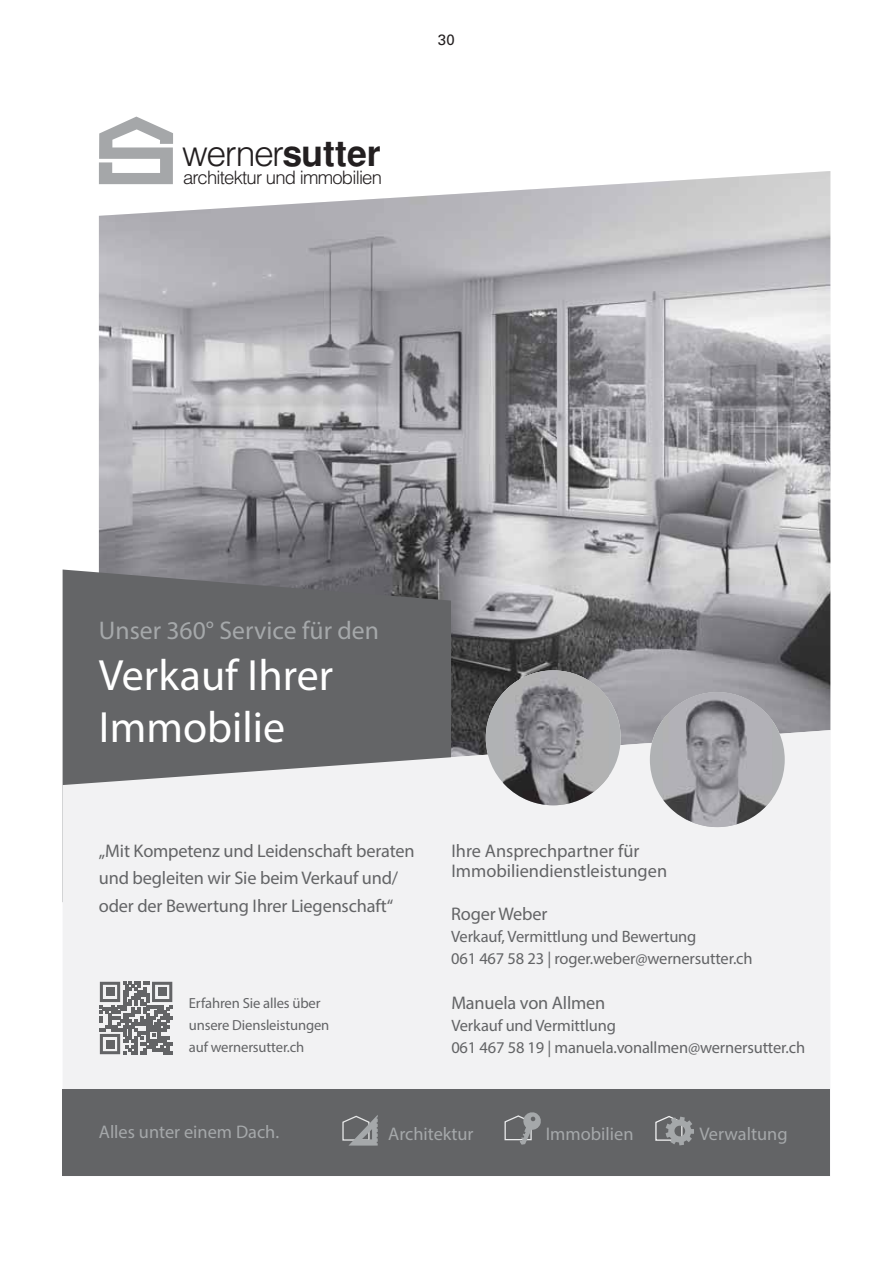
<style>
.page{position:relative;width:893px;height:1263px;background:#fff}
.page>*{position:absolute;margin:0;border:0;box-sizing:border-box;transform-origin:0 0}
.t1{font:43.95px/51.3px "Myriad Pro";color:#fff}
.t2{font:300 35.7px "Helvetica";letter-spacing:-.045em;color:#231f20}
.t3{font:25.65px "Myriad Pro";color:#a5a8aa}
.t4{font:300 18.6px "Helvetica";letter-spacing:-.045em;color:#231f20}
.t5{font:18.3px/27.5px "Myriad Pro";letter-spacing:-.01em;color:#636466}
.t6{font:18.3px "Myriad Pro";color:#a5a8aa}
.t7{font:16.5px/21.9px "Myriad Pro";letter-spacing:-.01em;color:#636466}
.t8{font:15px "Univers LT Pro 55 Roman";color:#231f20}
.t9{font:14.7px/21.9px "Myriad Pro";letter-spacing:-.01em;color:#636466}
.s1{font-weight:700}
</style>
<div class="page">
<img style="left:99px;top:171px;width:731px;height:559px">
<svg style="left:63px;top:569px;width:388px;height:161px;background:#656568"></svg>
<svg style="left:63px;top:730px;width:767px;height:359px;fill:#f2f2f3"></svg>
<div style="left:63px;top:1089px;width:767px;height:87px;background:#636466"></div>
<svg style="left:342px;top:1115px;width:36px;height:30px"></svg>
<svg style="left:504px;top:1112px;width:37px;height:33px"></svg>
<svg style="left:655px;top:1116px;width:39px;height:29px"></svg>
<svg style="left:100px;top:982px;width:72px;height:72px"></svg>
<div style="left:106px;top:987px;width:8px;height:9px;background:#636466"></div>
<div style="left:158px;top:987px;width:9px;height:9px;background:#636466"></div>
<div style="left:106px;top:1040px;width:8px;height:8px;background:#636466"></div>
<div style="left:451px;top:843px;width:295px;height:43px;border:1px solid #f3f3f3"></div>
<svg style="left:650px;top:692px;width:135px;height:135px;background:#a09fa4"></svg>
<img style="left:717px;top:707px;width:55px;height:13px">
<img style="left:663px;top:692px;width:54px;height:135px">
<svg style="left:486px;top:670px;width:135px;height:135px;background:#a1a1a3"></svg>
<img style="left:553px;top:693px;width:56px;height:7px">
<img style="left:553px;top:802px;width:15px;height:2px">
<img style="left:503px;top:670px;width:50px;height:134px">
<svg style="left:99px;top:117px;width:74px;height:67px"></svg>
<h2 class="t2" style="left:182px;top:140px;width:200px">werner<span class="s1">sutter</span></h2>
<p class="t4" style="left:183px;top:171px;width:201px">architektur und immobilien</p>
<p class="t8" style="left:438px;top:31px;width:19px">30</p>
<h3 class="t3" style="left:99px;top:621px;width:282px">Unser 360° Service für den</h3>
<h1 class="t1" style="left:99px;top:654px;width:236px">Verkauf Ihrer<br>Immobilie</h1>
<p class="t5" style="left:99px;top:839px;width:317px">„Mit Kompetenz und Leidenschaft beraten und begleiten wir Sie beim Verkauf und/ oder der Bewertung Ihrer Liegenschaft“</p>
<p class="t9" style="left:189px;top:993px;width:142px">Erfahren Sie alles über unsere Diensleistungen auf wernersutter.ch</p>
<p class="t5" style="left:451px;top:842px;width:217px;line-height:20.1px">Ihre Ansprechpartner für<br>Immobiliendienstleistungen</p>
<p class="t5" style="left:451px;top:902px;width:98px">Roger Weber</p>
<p class="t7" style="left:451px;top:927px;width:303px">Verkauf, Vermittlung und Bewertung<br>061 467 58 23 | roger.weber@wernersutter.ch</p>
<p class="t5" style="left:451px;top:991px;width:156px">Manuela von Allmen</p>
<p class="t7" style="left:451px;top:1016px;width:355px">Verkauf und Vermittlung<br>061 467 58 19 | manuela.vonallmen@wernersutter.ch</p>
<p class="t6" style="left:99px;top:1125px;width:182px">Alles unter einem Dach.</p>
<p class="t6" style="left:388px;top:1127px;width:87px">Architektur</p>
<p class="t6" style="left:546px;top:1127px;width:89px">Immobilien</p>
<p class="t6" style="left:699px;top:1127px;width:90px">Verwaltung</p>
</div>
